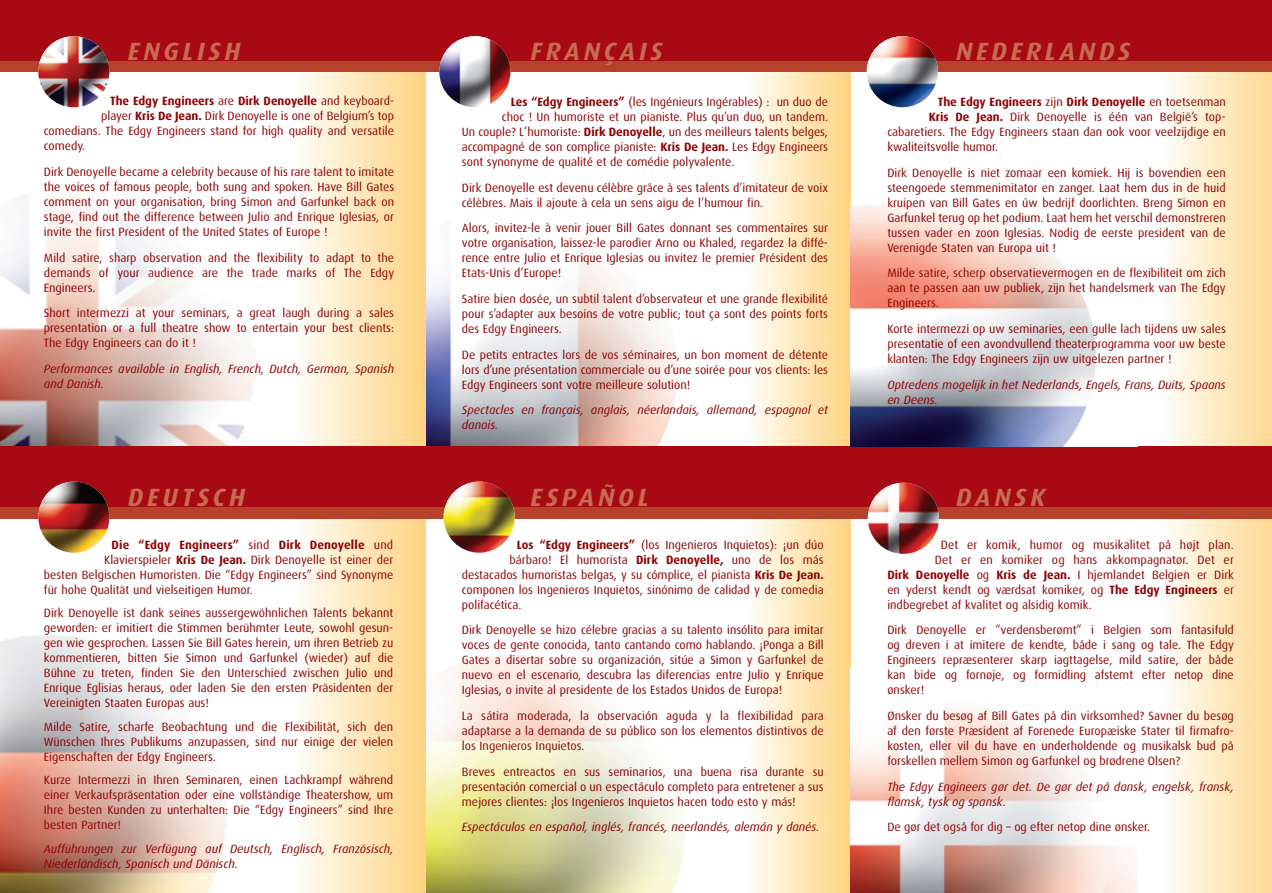
<style>
.page{position:relative;width:1272px;height:893px;background:#fff}
.page>*{position:absolute;margin:0;border:0;box-sizing:border-box;transform-origin:0 0}
.t1{font:italic 700 25.05px "Dax";letter-spacing:.15em;color:#c76b52}
.t2{font:12px/15px "Dax";color:#8d0203;text-align:justify}
.t3{font:italic 12px/15px "Dax";color:#8d0203}
.t4{font:700 12px "Dax";color:#8d0203}
.s1{font-weight:400}
.s2{font-weight:700}
</style>
<div class="page">
<div style="left:1161px;top:50px;width:110px;height:843px;background:linear-gradient(to right,#fefefc,#fed993)"></div>
<img style="left:425px;top:656px;width:260px;height:237px">
<img style="left:0;top:635px;width:226px;height:258px">
<img style="left:425px;top:207px;width:253px;height:239px">
<img style="left:0;top:189px;width:255px;height:257px">
<div style="left:747px;top:50px;width:103px;height:843px;background:linear-gradient(to right,#fefefc,#fed382)"></div>
<div style="left:294px;top:50px;width:131px;height:843px;background:linear-gradient(to right,#fefefc,#fed381)"></div>
<div style="left:0;top:34px;width:1271px;height:38px;background:#b7422c"></div>
<div style="left:0;top:0;width:1271px;height:60px;background:#a70a12"></div>
<div style="left:0;top:480px;width:1271px;height:39px;background:#b7422c"></div>
<div style="left:0;top:446px;width:1271px;height:61px;background:#a70a12"></div>
<img style="left:38px;top:36px;width:71px;height:71px;border-radius:36px">
<img style="left:38px;top:482px;width:71px;height:71px;border-radius:36px">
<img style="left:439px;top:36px;width:71px;height:71px;border-radius:36px">
<img style="left:443px;top:482px;width:71px;height:71px;border-radius:36px">
<img style="left:850px;top:206px;width:246px;height:240px">
<img style="left:850px;top:706px;width:287px;height:187px">
<img style="left:867px;top:483px;width:72px;height:71px;border-radius:36px">
<img style="left:866px;top:36px;width:71px;height:71px;border-radius:36px">
<h1 class="t1" style="left:128px;top:37px;width:114px">ENGLISH</h1>
<p class="t4" style="left:110px;top:95px;width:285px">The Edgy Engineers <span class="s1">are</span> Dirk Denoyelle <span class="s1">and keyboard-</span></p>
<p class="t2" style="left:101px;top:109px;width:294px">player <span class="s2">Kris De Jean.</span> Dirk Denoyelle is one of Belgium’s top</p>
<p class="t2" style="left:44px;top:124px;width:352px">comedians. The Edgy Engineers stand for high quality and versatile</p>
<p class="t2" style="left:44px;top:139px;width:43px">comedy.</p>
<p class="t2" style="left:44px;top:165px;width:352px">Dirk Denoyelle became a celebrity because of his rare talent to imitate the voices of famous people, both sung and spoken. Have Bill Gates comment on your organisation, bring Simon and Garfunkel back on stage, find out the difference between Julio and Enrique Iglesias, or invite the first President of the United States of Europe !</p>
<p class="t2" style="left:44px;top:250px;width:352px">Mild satire, sharp observation and the flexibility to adapt to the demands of your audience are the trade marks of The Edgy Engineers.</p>
<p class="t2" style="left:44px;top:306px;width:352px">Short intermezzi at your seminars, a great laugh during a sales presentation or a full theatre show to entertain your best clients:<br>The Edgy Engineers can do it !</p>
<p class="t3" style="left:44px;top:361px;width:351px">Performances available in English, French, Dutch, German, Spanish and Danish.</p>
<h1 class="t1" style="left:128px;top:484px;width:118px">DEUTSCH</h1>
<p class="t4" style="left:112px;top:538px;width:283px">Die “Edgy Engineers” <span class="s1">sind</span> Dirk Denoyelle <span class="s1">und</span></p>
<p class="t2" style="left:104px;top:552px;width:291px">Klavierspieler <span class="s2">Kris De Jean.</span> Dirk Denoyelle ist einer der</p>
<p class="t2" style="left:44px;top:567px;width:351px">besten Belgischen Humoristen. Die “Edgy Engineers” sind Synonyme</p>
<p class="t2" style="left:44px;top:582px;width:210px">für hohe Qualität und vielseitigen Humor.</p>
<p class="t2" style="left:44px;top:606px;width:351px">Dirk Denoyelle ist dank seines aussergewöhnlichen Talents bekannt geworden: er imitiert die Stimmen berühmter Leute, sowohl gesun&shy;gen wie gesprochen. Lassen Sie Bill Gates herein, um ihren Betrieb zu kommentieren, bitten Sie Simon und Garfunkel (wieder) auf die Bühne zu treten, finden Sie den Unterschied zwischen Julio und Enrique Eglisias heraus, oder laden Sie den ersten Präsidenten der Vereinigten Staaten Europas aus!</p>
<p class="t2" style="left:44px;top:719px;width:351px">Milde Satire, scharfe Beobachtung und die Flexibilität, sich den Wünschen Ihres Publikums anzupassen, sind nur einige der vielen Eigenschaften der Edgy Engineers.</p>
<p class="t2" style="left:44px;top:773px;width:351px">Kurze Intermezzi in Ihren Seminaren, einen Lachkrampf während einer Verkaufspräsentation oder eine vollständige Theatershow, um Ihre besten Kunden zu unterhalten: Die “Edgy Engineers” sind Ihre besten Partner!</p>
<p class="t3" style="left:44px;top:841px;width:351px">Aufführungen zur Verfügung auf Deutsch, Englisch, Französisch,<br>Niederländisch, Spanisch und Dänisch.</p>
<h1 class="t1" style="left:530px;top:37px;width:133px">FRANÇAIS</h1>
<p class="t2" style="left:511px;top:95px;width:318px"><span class="s2">Les “Edgy Engineers”</span> (les Ingénieurs Ingérables) : un duo de</p>
<p class="t2" style="left:502px;top:110px;width:328px">choc ! Un humoriste et un pianiste. Plus qu’un duo, un tandem.</p>
<p class="t2" style="left:462px;top:125px;width:367px">Un couple? L’humoriste: <span class="s2">Dirk Denoyelle</span>, un des meilleurs talents belges,</p>
<p class="t2" style="left:462px;top:140px;width:367px">accompagné de son complice pianiste: <span class="s2">Kris De Jean.</span> Les Edgy Engineers</p>
<p class="t2" style="left:462px;top:155px;width:274px">sont synonyme de qualité et de comédie polyvalente.</p>
<p class="t2" style="left:462px;top:180px;width:367px">Dirk Denoyelle est devenu célèbre grâce à ses talents d’imitateur de voix célèbres. Mais il ajoute à cela un sens aigu de l’humour fin.</p>
<p class="t2" style="left:462px;top:221px;width:367px">Alors, invitez-le à venir jouer Bill Gates donnant ses commentaires sur votre organisation, laissez-le parodier Arno ou Khaled, regardez la diffé&shy;rence entre Julio et Enrique Iglesias ou invitez le premier Président des Etats-Unis d’Europe!</p>
<p class="t2" style="left:462px;top:291px;width:367px">Satire bien dosée, un subtil talent d’observateur et une grande flexibilité pour s’adapter aux besoins de votre public; tout ça sont des points forts des Edgy Engineers.</p>
<p class="t2" style="left:462px;top:347px;width:368px">De petits entractes lors de vos séminaires, un bon moment de détente lors d’une présentation commerciale ou d’une soirée pour vos clients: les Edgy Engineers sont votre meilleure solution!</p>
<p class="t3" style="left:462px;top:403px;width:367px">Spectacles en français, anglais, néerlandais, allemand, espagnol et danois.</p>
<h1 class="t1" style="left:530px;top:484px;width:119px">ESPAÑOL</h1>
<p class="t2" style="left:517px;top:537px;width:308px"><span class="s2">Los “Edgy Engineers”</span> (los Ingenieros Inquietos): ¡un dúo</p>
<p class="t2" style="left:509px;top:552px;width:316px">bárbaro! El humorista <span class="s2">Dirk Denoyelle,</span> uno de los más</p>
<p class="t2" style="left:462px;top:567px;width:363px">destacados humoristas belgas, y su cómplice, el pianista <span class="s2">Kris De Jean.</span></p>
<p class="t2" style="left:462px;top:582px;width:363px">componen los Ingenieros Inquietos, sinónimo de calidad y de comedia</p>
<p class="t2" style="left:462px;top:597px;width:61px">polifacética.</p>
<p class="t2" style="left:462px;top:623px;width:363px">Dirk Denoyelle se hizo célebre gracias a su talento insólito para imitar voces de gente conocida, tanto cantando como hablando. ¡Ponga a Bill Gates a disertar sobre su organización, sitúe a Simon y Garfunkel de nuevo en el escenario, descubra las diferencias entre Julio y Enrique Iglesias, o invite al presidente de los Estados Unidos de Europa!</p>
<p class="t2" style="left:462px;top:708px;width:363px">La sátira moderada, la observación aguda y la flexibilidad para adaptarse a la demanda de su público son los elementos distintivos de los Ingenieros Inquietos.</p>
<p class="t2" style="left:462px;top:764px;width:363px">Breves entreactos en sus seminarios, una buena risa durante su presentación comercial o un espectáculo completo para entretener a sus mejores clientes: ¡los Ingenieros Inquietos hacen todo esto y más!</p>
<p class="t3" style="left:462px;top:820px;width:359px">Espectáculos en español, inglés, francés, neerlandés, alemán y danés.</p>
<h1 class="t1" style="left:956px;top:37px;width:176px">NEDERLANDS</h1>
<p class="t4" style="left:937px;top:95px;width:289px">The Edgy Engineers <span class="s1">zijn</span> Dirk Denoyelle <span class="s1">en toetsenman</span></p>
<p class="t2" style="left:928px;top:110px;width:298px"><span class="s2">Kris De Jean.</span> Dirk Denoyelle is één van België’s top-</p>
<p class="t2" style="left:887px;top:125px;width:340px">cabaretiers. The Edgy Engineers staan dan ook voor veelzijdige en</p>
<p class="t2" style="left:887px;top:140px;width:112px">kwaliteitsvolle humor.</p>
<p class="t2" style="left:887px;top:165px;width:340px">Dirk Denoyelle is niet zomaar een komiek. Hij is bovendien een steengoede stemmenimitator en zanger. Laat hem dus in de huid kruipen van Bill Gates en úw bedrijf doorlichten. Breng Simon en Garfunkel terug op het podium. Laat hem het verschil demonstreren tussen vader en zoon Iglesias. Nodig de eerste president van de Verenigde Staten van Europa uit !</p>
<p class="t2" style="left:887px;top:266px;width:340px">Milde satire, scherp observatievermogen en de flexibiliteit om zich aan te passen aan uw publiek, zijn het handelsmerk van The Edgy Engineers.</p>
<p class="t2" style="left:887px;top:321px;width:340px">Korte intermezzi op uw seminaries, een gulle lach tijdens uw sales presentatie of een avondvullend theaterprogramma voor uw beste klanten: The Edgy Engineers zijn uw uitgelezen partner !</p>
<p class="t3" style="left:887px;top:377px;width:340px">Optredens mogelijk in het Nederlands, Engels, Frans, Duits, Spaans en Deens.</p>
<h1 class="t1" style="left:956px;top:484px;width:91px">DANSK</h1>
<p class="t2" style="left:940px;top:537px;width:294px">Det er komik, humor og musikalitet på højt plan.</p>
<p class="t2" style="left:934px;top:552px;width:300px">Det er en komiker og hans akkompagnatør. Det er</p>
<p class="t2" style="left:887px;top:567px;width:348px"><span class="s2">Dirk Denoyelle</span> og <span class="s2">Kris de Jean.</span> I hjemlandet Belgien er Dirk</p>
<p class="t2" style="left:887px;top:582px;width:348px">en yderst kendt og værdsat komiker, og <span class="s2">The Edgy Engineers</span> er</p>
<p class="t2" style="left:887px;top:597px;width:206px">indbegrebet af kvalitet og alsidig komik.</p>
<p class="t2" style="left:887px;top:623px;width:348px">Dirk Denoyelle er ”verdensberømt” i Belgien som fantasifuld og dreven i at imitere de kendte, både i sang og tale. The Edgy Engineers repræsenterer skarp iagttagelse, mild satire, der både kan bide og fornøje, og formidling afstemt efter netop dine ønsker!</p>
<p class="t2" style="left:887px;top:708px;width:348px">Ønsker du besøg af Bill Gates på din virksomhed? Savner du besøg af den første Præsident af Forenede Europæiske Stater til firmafro&shy;kosten, eller vil du have en underholdende og musikalsk bud på forskellen mellem Simon og Garfunkel og brødrene Olsen?</p>
<p class="t3" style="left:887px;top:779px;width:348px">The Edgy Engineers gør det. De gør det på dansk, engelsk, fransk, flamsk, tysk og spansk.</p>
<p class="t2" style="left:887px;top:820px;width:264px">De gør det også for dig – og efter netop dine ønsker.</p>
</div>
